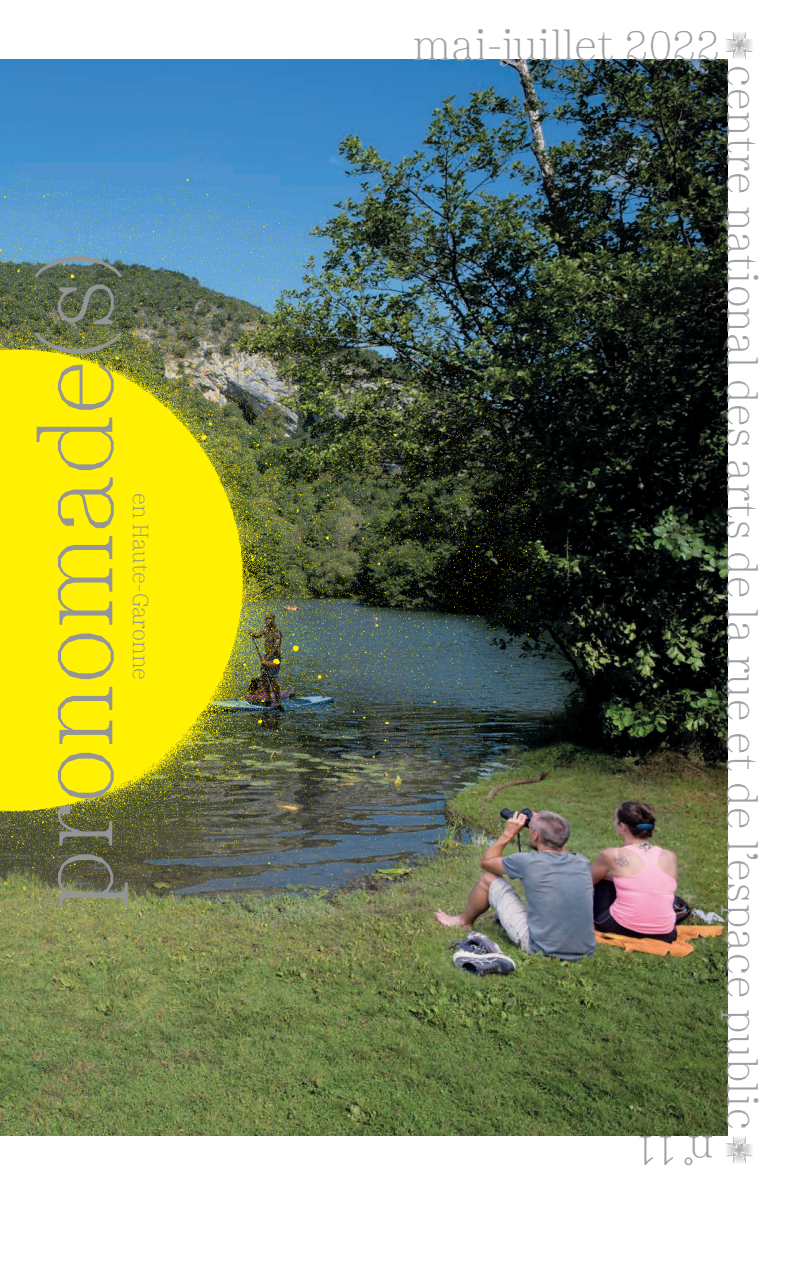
<style>
.page{position:relative;width:787px;height:1276px;background:#fff}
.page>*{position:absolute;margin:0;border:0;box-sizing:border-box;transform-origin:0 0}
.t1{font:300 96.9px "Minotaur";letter-spacing:-.005em;color:#939598}
.t2{font:300 39px "Minotaur";letter-spacing:.015em;color:#9d9fa2}
.t3{font:300 20.7px "Minotaur";letter-spacing:.005em;color:#939598}
</style>
<div class="page">
<img style="left:0;top:60px;width:727px;height:1075px">
<img style="left:0;top:137px;width:640px;height:866px">
<svg style="left:725px;top:31px;width:28px;height:29px"></svg>
<svg style="left:725px;top:1135px;width:28px;height:29px"></svg>
<h1 class="t1" style="left:0;top:910px;width:660px;rotate:-90deg">pronomade(s)</h1>
<p class="t3" style="left:157px;top:493px;width:189px;rotate:90deg">en Haute-Garonne</p>
<p class="t2" style="left:413px;top:14px;width:309px">mai-juillet 2022</p>
<p class="t2" style="left:772px;top:65px;width:1065px;rotate:90deg">centre national des arts de la rue et de l’espace public</p>
<p class="t2" style="left:714px;top:1181px;width:81px;rotate:-180deg">n° 11</p>
</div>
